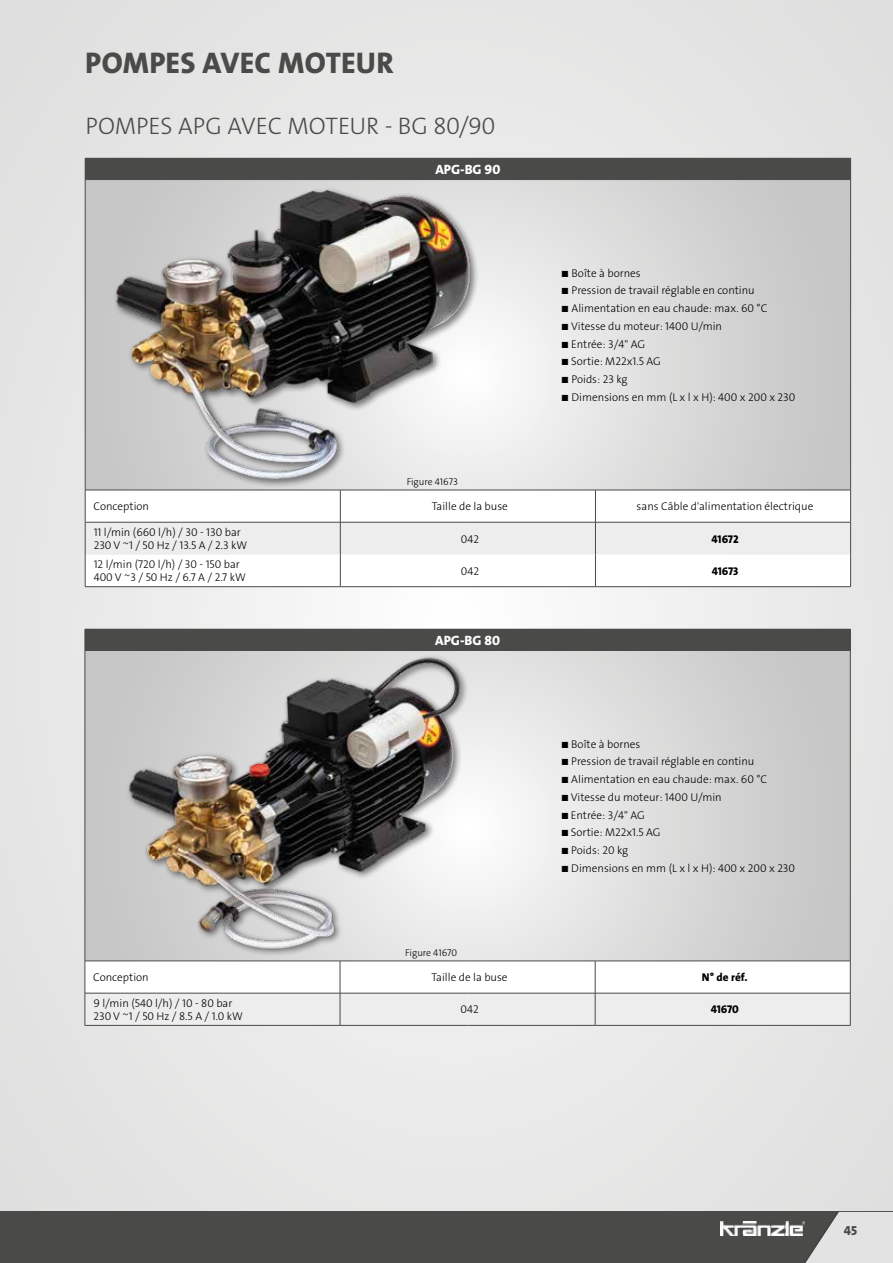
<style>
.page{position:relative;width:893px;height:1263px;background:#e6e6e5}
.page>*{position:absolute;margin:0;border:0;box-sizing:border-box;transform-origin:0 0}
.t1{font:30px "The Sans LP8 Ex Bld";letter-spacing:.005em;color:#4a4a49}
.t2{font:24px "The Sans LP3 Lig";letter-spacing:-.005em;color:#4a4a49}
.t3{font:13.5px "The Sans LP8 Ex Bld";color:#fff}
.t4{font:13.2px "The Sans LP8 Ex Bld";color:#4a4a49}
.t5{font:11.25px/12.8px "The Sans LP3 Lig";color:#000}
.t6{font:11.25px "The Sans LP8 Ex Bld";letter-spacing:-.005em;color:#000}
.t7{font:9.75px "The Sans LP3 Lig";letter-spacing:-.005em;color:#000}
.s1{font-size:9px}
</style>
<div class="page">
<div style="left:1px;top:1211px;width:892px;height:52px;background:#4a4a49"></div>
<hr style="left:0;top:1211px;width:1px;height:52px;background:#4a4a49">
<img style="left:721px;top:1222px;width:74px;height:13px">
<div style="left:795px;top:1211px;width:98px;height:52px;background:#000;opacity:.5"></div>
<svg style="left:797px;top:1212px;width:96px;height:51px"></svg>
<div style="left:85px;top:629px;width:765px;height:21px;background:#4a4a49"></div>
<svg style="left:86px;top:651px;width:764px;height:310px"></svg>
<svg style="left:86px;top:962px;width:764px;height:63px"></svg>
<hr style="left:468px;top:650px;width:127px;height:1px;background:#4a4a49">
<hr style="left:595px;top:650px;width:255px;height:1px;background:#4a4a49">
<hr style="left:85px;top:961px;width:255px;height:1px;background:#4a4a49">
<hr style="left:340px;top:961px;width:128px;height:1px;background:#4a4a49">
<hr style="left:468px;top:961px;width:127px;height:1px;background:#4a4a49">
<hr style="left:595px;top:961px;width:255px;height:1px;background:#4a4a49">
<hr style="left:85px;top:993px;width:255px;height:1px;background:#4a4a49">
<svg style="left:850px;top:629px;width:1px;height:21px"></svg>
<hr style="left:85px;top:961px;width:1px;height:32px;background:#4a4a49">
<hr style="left:340px;top:961px;width:1px;height:32px;background:#4a4a49">
<hr style="left:595px;top:961px;width:1px;height:32px;background:#4a4a49">
<hr style="left:850px;top:961px;width:1px;height:32px;background:#4a4a49">
<hr style="left:85px;top:993px;width:1px;height:32px;background:#4a4a49">
<hr style="left:85px;top:1025px;width:255px;height:1px;background:#4a4a49">
<hr style="left:85px;top:651px;width:1px;height:310px;background:#4a4a49">
<hr style="left:850px;top:651px;width:1px;height:310px;background:#4a4a49">
<hr style="left:340px;top:993px;width:128px;height:1px;background:#4a4a49">
<hr style="left:340px;top:993px;width:1px;height:32px;background:#4a4a49">
<hr style="left:468px;top:993px;width:127px;height:1px;background:#4a4a49">
<hr style="left:340px;top:1025px;width:128px;height:1px;background:#4a4a49">
<hr style="left:468px;top:1025px;width:127px;height:1px;background:#4a4a49">
<hr style="left:595px;top:993px;width:255px;height:1px;background:#4a4a49">
<hr style="left:595px;top:993px;width:1px;height:32px;background:#4a4a49">
<hr style="left:850px;top:993px;width:1px;height:32px;background:#4a4a49">
<hr style="left:595px;top:1025px;width:255px;height:1px;background:#4a4a49">
<div style="left:85px;top:158px;width:766px;height:22px;background:#4a4a49"></div>
<svg style="left:86px;top:180px;width:764px;height:310px"></svg>
<div style="left:86px;top:491px;width:764px;height:95px;background:#fff"></div>
<svg style="left:86px;top:523px;width:764px;height:31px"></svg>
<hr style="left:340px;top:490px;width:1px;height:32px;background:#4a4a49">
<hr style="left:595px;top:490px;width:1px;height:32px;background:#4a4a49">
<hr style="left:340px;top:522px;width:1px;height:32px;background:#4a4a49">
<hr style="left:595px;top:522px;width:1px;height:32px;background:#4a4a49">
<hr style="left:340px;top:554px;width:1px;height:32px;background:#4a4a49">
<hr style="left:595px;top:554px;width:1px;height:32px;background:#4a4a49">
<hr style="left:85px;top:490px;width:1px;height:32px;background:#4a4a49">
<hr style="left:850px;top:490px;width:1px;height:32px;background:#4a4a49">
<hr style="left:85px;top:522px;width:255px;height:1px;background:#4a4a49">
<hr style="left:85px;top:522px;width:1px;height:32px;background:#4a4a49">
<hr style="left:340px;top:522px;width:128px;height:1px;background:#4a4a49">
<hr style="left:468px;top:522px;width:127px;height:1px;background:#4a4a49">
<hr style="left:595px;top:522px;width:256px;height:1px;background:#4a4a49">
<hr style="left:850px;top:522px;width:1px;height:32px;background:#4a4a49">
<hr style="left:85px;top:554px;width:1px;height:32px;background:#4a4a49">
<hr style="left:850px;top:554px;width:1px;height:32px;background:#4a4a49">
<hr style="left:85px;top:586px;width:255px;height:1px;background:#4a4a49">
<hr style="left:340px;top:586px;width:128px;height:1px;background:#4a4a49">
<hr style="left:468px;top:586px;width:127px;height:1px;background:#4a4a49">
<hr style="left:595px;top:586px;width:256px;height:1px;background:#4a4a49">
<hr style="left:85px;top:180px;width:1px;height:310px;background:#4a4a49">
<hr style="left:850px;top:180px;width:1px;height:310px;background:#4a4a49">
<hr style="left:85px;top:490px;width:255px;height:1px;background:#4a4a49">
<hr style="left:340px;top:490px;width:128px;height:1px;background:#4a4a49">
<hr style="left:468px;top:490px;width:127px;height:1px;background:#4a4a49">
<hr style="left:595px;top:490px;width:256px;height:1px;background:#4a4a49">
<div style="left:113px;top:187px;width:365px;height:302px;background:#000;opacity:.5"></div>
<img style="left:86px;top:179px;width:392px;height:302px">
<img style="left:85px;top:650px;width:393px;height:310px">
<h1 class="t1" style="left:85px;top:44px;width:310px">POMPES AVEC MOTEUR</h1>
<h2 class="t2" style="left:85px;top:110px;width:412px">POMPES APG AVEC MOTEUR - BG 80/90</h2>
<p class="t3" style="left:435px;top:161px;width:67px">APG-BG 90</p>
<p class="t7" style="left:407px;top:475px;width:53px">Figure 41673</p>
<p class="t5" style="left:561px;top:267px;width:81px"><span class="s1">■</span> Boîte à bornes</p>
<p class="t5" style="left:561px;top:284px;width:195px"><span class="s1">■</span> Pression de travail réglable en continu</p>
<p class="t5" style="left:561px;top:302px;width:208px"><span class="s1">■</span> Alimentation en eau chaude: max. 60 °C</p>
<p class="t5" style="left:561px;top:320px;width:162px"><span class="s1">■</span> Vitesse du moteur: 1400 U/min</p>
<p class="t5" style="left:561px;top:338px;width:85px"><span class="s1">■</span> Entrée: 3/4" AG</p>
<p class="t5" style="left:561px;top:355px;width:101px"><span class="s1">■</span> Sortie: M22x1.5 AG</p>
<p class="t5" style="left:561px;top:373px;width:68px"><span class="s1">■</span> Poids: 23 kg</p>
<p class="t5" style="left:561px;top:391px;width:236px"><span class="s1">■</span> Dimensions en mm (L x l x H): 400 x 200 x 230</p>
<p class="t5" style="left:94px;top:500px;width:57px">Conception</p>
<p class="t5" style="left:432px;top:500px;width:78px">Taille de la buse</p>
<p class="t5" style="left:637px;top:500px;width:178px">sans Câble d'alimentation électrique</p>
<p class="t5" style="left:94px;top:526px;width:155px">11 l/min (660 l/h) / 30 - 130 bar<br>230 V ~1 / 50 Hz / 13.5 A / 2.3 kW</p>
<p class="t5" style="left:461px;top:532px;width:20px">042</p>
<p class="t6" style="left:711px;top:531px;width:29px">41672</p>
<p class="t5" style="left:94px;top:558px;width:154px">12 l/min (720 l/h) / 30 - 150 bar<br>400 V ~3 / 50 Hz / 6.7 A / 2.7 kW</p>
<p class="t5" style="left:461px;top:564px;width:20px">042</p>
<p class="t6" style="left:712px;top:564px;width:28px">41673</p>
<p class="t3" style="left:435px;top:632px;width:66px">APG-BG 80</p>
<p class="t7" style="left:405px;top:946px;width:53px">Figure 41670</p>
<p class="t5" style="left:561px;top:737px;width:81px"><span class="s1">■</span> Boîte à bornes</p>
<p class="t5" style="left:561px;top:755px;width:195px"><span class="s1">■</span> Pression de travail réglable en continu</p>
<p class="t5" style="left:561px;top:773px;width:208px"><span class="s1">■</span> Alimentation en eau chaude: max. 60 °C</p>
<p class="t5" style="left:561px;top:791px;width:162px"><span class="s1">■</span> Vitesse du moteur: 1400 U/min</p>
<p class="t5" style="left:561px;top:808px;width:85px"><span class="s1">■</span> Entrée: 3/4" AG</p>
<p class="t5" style="left:561px;top:826px;width:101px"><span class="s1">■</span> Sortie: M22x1.5 AG</p>
<p class="t5" style="left:561px;top:844px;width:69px"><span class="s1">■</span> Poids: 20 kg</p>
<p class="t5" style="left:561px;top:862px;width:236px"><span class="s1">■</span> Dimensions en mm (L x l x H): 400 x 200 x 230</p>
<p class="t5" style="left:93px;top:971px;width:57px">Conception</p>
<p class="t5" style="left:431px;top:971px;width:78px">Taille de la buse</p>
<p class="t6" style="left:702px;top:970px;width:47px">N° de réf.</p>
<p class="t5" style="left:93px;top:997px;width:151px">9 l/min (540 l/h) / 10 - 80 bar<br>230 V ~1 / 50 Hz / 8.5 A / 1.0 kW</p>
<p class="t5" style="left:461px;top:1003px;width:20px">042</p>
<p class="t6" style="left:711px;top:1002px;width:30px">41670</p>
<p class="t4" style="left:844px;top:1222px;width:15px">45</p>
</div>
